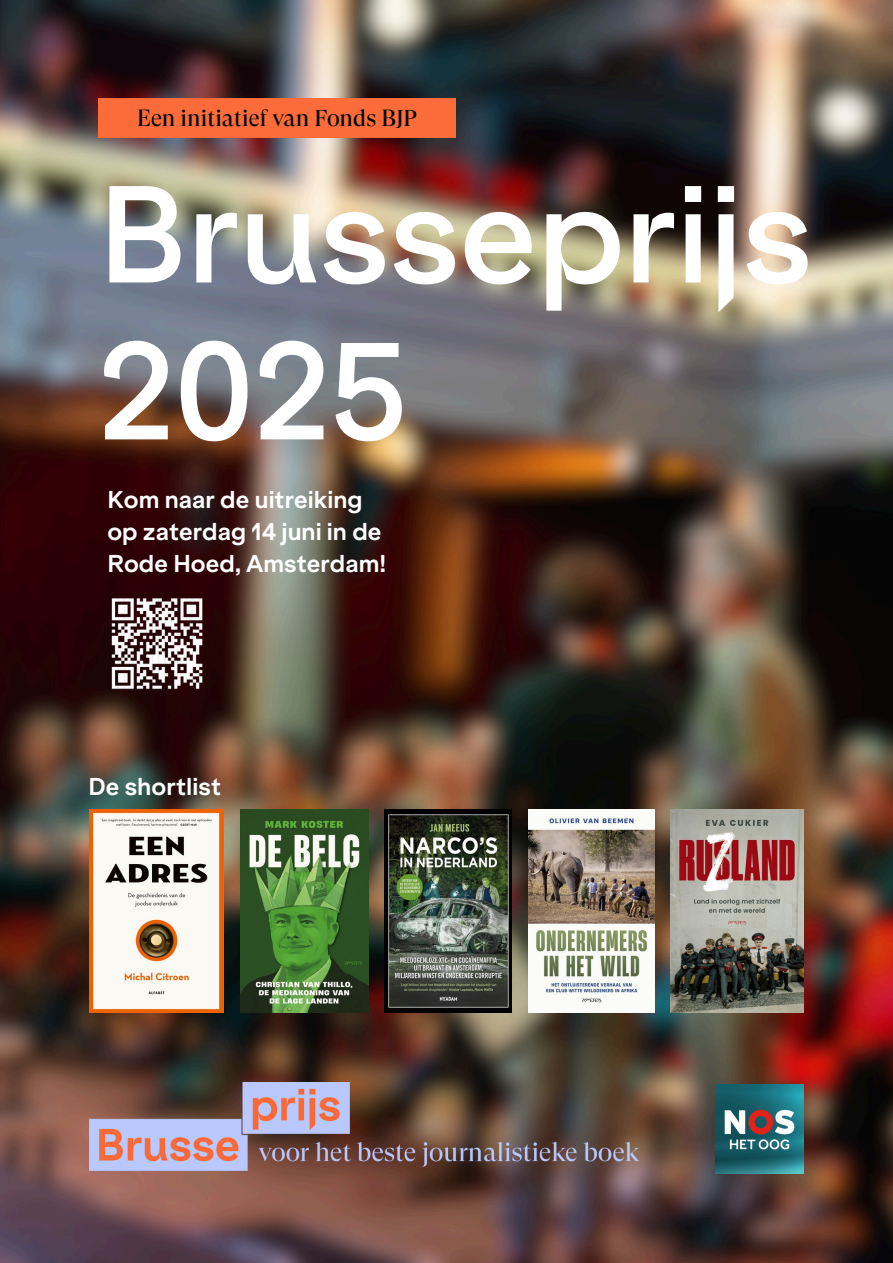
<style>
.page{position:relative;width:893px;height:1263px;background:#fff}
.page>*{position:absolute;margin:0;border:0;box-sizing:border-box;transform-origin:0 0}
.t1{font:600 131.1px/156.9px "ES Klarheit Kurrent";color:#fff}
.t2{font:700 23.25px/32.1px "ES Klarheit Grotesk";color:#fff}
.t3{font:23.25px "GT Super Display";color:#000}
</style>
<div class="page">
<img style="left:0;top:0;width:892px;height:1262px">
<img style="left:715px;top:1085px;width:89px;height:88px">
<img style="left:89px;top:1082px;width:550px;height:89px">
<img style="left:671px;top:809px;width:132px;height:203px">
<img style="left:528px;top:809px;width:127px;height:204px">
<img style="left:240px;top:809px;width:128px;height:204px">
<img style="left:385px;top:809px;width:126px;height:204px">
<img style="left:89px;top:809px;width:135px;height:204px">
<div style="left:98px;top:98px;width:357px;height:40px;background:#fc6c3b"></div>
<img style="left:98px;top:586px;width:118px;height:117px">
<p class="t3" style="left:137px;top:104px;width:281px">Een initiatief van Fonds BJP</p>
<h2 class="t1" style="left:98px;top:154px;width:716px">Brusseprijs<br>2025</h2>
<p class="t2" style="left:107px;top:483px;width:280px">Kom naar de uitreiking op zaterdag 14 juni in de<br>Rode Hoed, Amsterdam!</p>
<p class="t2" style="left:89px;top:770px;width:134px">De shortlist</p>
</div>
